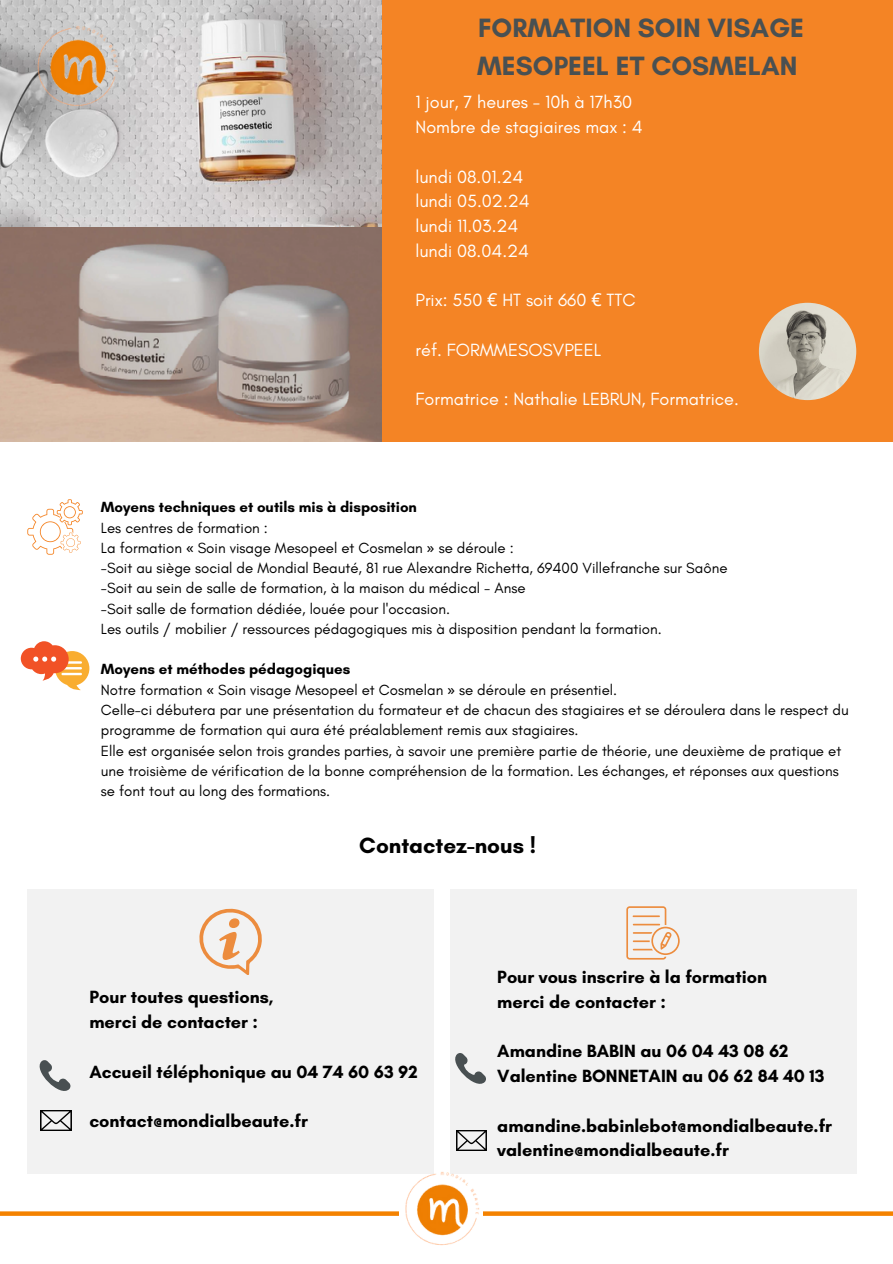
<style>
.page{position:relative;width:893px;height:1264px;background:#fff}
.page>*{position:absolute;margin:0;border:0;box-sizing:border-box;transform-origin:0 0}
.t1{font:700 27px/37.2px "Glacial Indifference";color:#495052}
.t2{font:700 22.5px "Glacial Indifference";color:#000}
.t3{font:700 18px "Glacial Indifference";color:#000}
.t4{font:18px "Glacial Indifference";color:#fff}
.t5{font:15px/20.2px "Glacial Indifference";color:#000}
.t6{font:700 15px "Glacial Indifference";color:#000}
.s1{font-family:"Noto Sans"}
</style>
<div class="page">
<div style="left:377px;top:0;width:515px;height:442px;background:#f48425"></div>
<img style="left:758px;top:303px;width:98px;height:97px;border-radius:50%">
<svg style="left:0;top:1211px;width:892px;height:4px;background:#f58d18"></svg>
<img style="left:370px;top:1172px;width:142px;height:74px">
<div style="left:450px;top:889px;width:406px;height:285px;background:#f2f2f2"></div>
<div style="left:27px;top:889px;width:407px;height:285px;background:#f2f2f2"></div>
<svg style="left:21px;top:641px;width:68px;height:49px"></svg>
<svg style="left:27px;top:499px;width:55px;height:55px"></svg>
<svg style="left:455px;top:1053px;width:31px;height:31px"></svg>
<img style="left:456px;top:1130px;width:30px;height:20px">
<svg style="left:39px;top:1060px;width:32px;height:31px"></svg>
<img style="left:41px;top:1110px;width:30px;height:20px">
<svg style="left:199px;top:908px;width:63px;height:66px"></svg>
<svg style="left:626px;top:906px;width:53px;height:53px"></svg>
<img style="left:0;top:0;width:382px;height:442px">
<img style="left:0;top:1px;width:154px;height:155px">
<p class="t1" style="left:477px;top:9px;width:328px">FORMATION SOIN VISAGE<br>MESOPEEL ET COSMELAN</p>
<p class="t4" style="left:415px;top:91px;width:218px">1 jour, 7 heures - 10h à 17h30</p>
<p class="t4" style="left:415px;top:116px;width:229px">Nombre de stagiaires max : 4</p>
<p class="t4" style="left:415px;top:165px;width:109px">lundi 08.01.24</p>
<p class="t4" style="left:415px;top:190px;width:116px">lundi 05.02.24</p>
<p class="t4" style="left:415px;top:215px;width:104px">lundi 11.03.24</p>
<p class="t4" style="left:415px;top:240px;width:115px">lundi 08.04.24</p>
<p class="t4" style="left:415px;top:289px;width:221px">Prix: 550 <span class="s1">€</span> HT soit 660 <span class="s1">€</span> TTC</p>
<p class="t4" style="left:415px;top:339px;width:187px">réf. FORMMESOSVPEEL</p>
<p class="t4" style="left:415px;top:388px;width:325px">Formatrice : Nathalie LEBRUN, Formatrice.</p>
<p class="t6" style="left:101px;top:498px;width:317px">Moyens techniques et outils mis à disposition</p>
<p class="t5" style="left:101px;top:517px;width:168px">Les centres de formation :</p>
<p class="t5" style="left:101px;top:537px;width:414px">La formation <span class="s1">«</span> Soin visage Mesopeel et Cosmelan <span class="s1">»</span> se déroule :</p>
<p class="t5" style="left:101px;top:558px;width:628px">-Soit au siège social de Mondial Beauté, 81 rue Alexandre Richetta, 69400 Villefranche sur Saône</p>
<p class="t5" style="left:101px;top:578px;width:426px">-Soit au sein de salle de formation, à la maison du médical - Anse</p>
<p class="t5" style="left:101px;top:598px;width:351px">-Soit salle de formation dédiée, louée pour l'occasion.</p>
<p class="t5" style="left:101px;top:618px;width:562px">Les outils / mobilier / ressources pédagogiques mis à disposition pendant la formation.</p>
<p class="t6" style="left:101px;top:660px;width:251px">Moyens et méthodes pédagogiques</p>
<p class="t5" style="left:101px;top:679px;width:517px">Notre formation <span class="s1">«</span> Soin visage Mesopeel et Cosmelan <span class="s1">»</span> se déroule en présentiel.</p>
<p class="t5" style="left:101px;top:699px;width:749px">Celle-ci débutera par une présentation du formateur et de chacun des stagiaires et se déroulera dans le respect du programme de formation qui aura été préalablement remis aux stagiaires.</p>
<p class="t5" style="left:101px;top:740px;width:741px">Elle est organisée selon trois grandes parties, à savoir une première partie de théorie, une deuxième de pratique et une troisième de vérification de la bonne compréhension de la formation. Les échanges, et réponses aux questions se font tout au long des formations.</p>
<p class="t2" style="left:359px;top:831px;width:178px">Contactez-nous !</p>
<p class="t3" style="left:89px;top:986px;width:186px">Pour toutes questions,</p>
<p class="t3" style="left:89px;top:1011px;width:170px">merci de contacter :</p>
<p class="t3" style="left:89px;top:1060px;width:330px">Accueil téléphonique au 04 74 60 63 92</p>
<p class="t3" style="left:89px;top:1110px;width:220px">contact@mondialbeaute.fr</p>
<p class="t3" style="left:497px;top:966px;width:271px">Pour vous inscrire à la formation</p>
<p class="t3" style="left:497px;top:990px;width:170px">merci de contacter :</p>
<p class="t3" style="left:497px;top:1040px;width:293px">Amandine BABIN au 06 04 43 08 62</p>
<p class="t3" style="left:497px;top:1065px;width:329px">Valentine BONNETAIN au 06 62 84 40 13</p>
<p class="t3" style="left:497px;top:1114px;width:336px">amandine.babinlebot@mondialbeaute.fr</p>
<p class="t3" style="left:497px;top:1139px;width:233px">valentine@mondialbeaute.fr</p>
</div>
